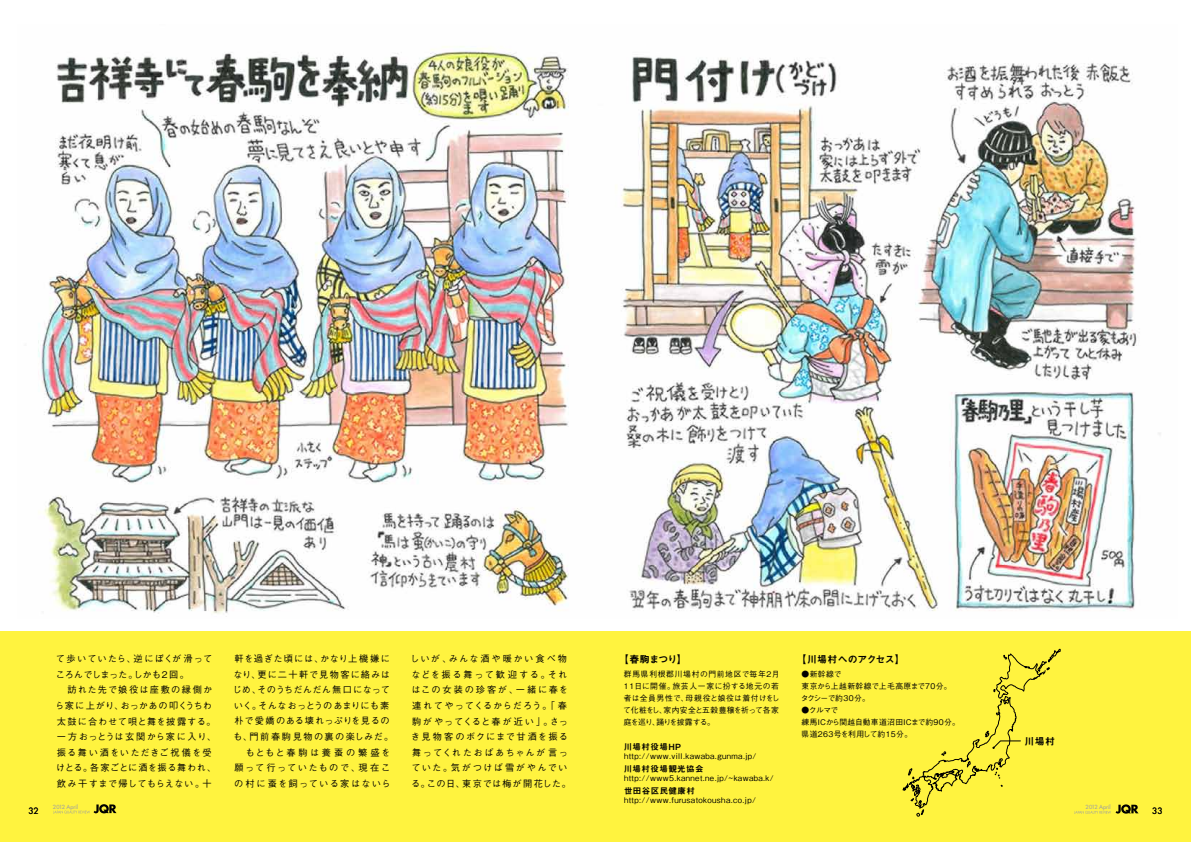
<style>
.page{position:relative;width:1191px;height:842px;background:#fff}
.page>*{position:absolute;margin:0;border:0;box-sizing:border-box;transform-origin:0 0}
.t1{font:9.9px "Midashi Go Pr 5 MB31";letter-spacing:-.01em;color:#000}
.t2{font:500 9.2px/15.6px "Gothic BBB Pr 5";letter-spacing:.08em;color:#000}
.t3{font:500 9.2px/15.6px "Gothic BBB Pr 5";letter-spacing:.11em;color:#000}
.t4{font:500 9.2px/15.6px "Gothic BBB Pr 5";letter-spacing:.145em;color:#000}
.t5{font:8.5px "Midashi Go Pr 5 MB31";letter-spacing:.05em;color:#000}
.t6{font:8.5px "Futura Std";color:#000}
.t7{font:500 7.8px/12px "Gothic BBB Pr 5";letter-spacing:.05em;color:#000}
.t8{font:5.5px "Futura";color:#9fa0a0}
</style>
<div class="page">
<div style="left:0;top:631px;width:1191px;height:211px;background:#fff33f"></div>
<img style="left:38px;top:46px;width:1123px;height:568px">
<svg style="left:1074px;top:804px;width:64px;height:10px"></svg>
<svg style="left:53px;top:804px;width:63px;height:9px"></svg>
<svg style="left:902px;top:648px;width:159px;height:169px"></svg>
<p class="t2" style="left:55px;top:650px;width:163px">て歩いていたら、逆にぼくが滑ってころんでしまった。しかも2 回。<br>　訪れた先で娘役は座敷の縁側から家に上がり、おっかあの叩くうちわ太鼓に合わせて唄と舞を披露する。一方おっとうは玄関から家に入り、振る舞い酒をいただきご祝儀を受けとる。各家ごとに酒を振る舞われ、飲み干すまで帰してもらえない。十</p>
<p class="t3" style="left:233px;top:650px;width:162px">軒を過ぎた頃には、かなり上機嫌になり、更に二十軒で見物客に絡みはじめ、そのうちだんだん無口になっていく。そんなおっとうのあまりにも素朴で愛嬌のある壊れっぷりを見るのも、門前春駒見物の裏の楽しみだ。　もともと春駒は養蚕の繁盛を願って行っていたもので、現在この村に蚕を飼っている家はないら</p>
<p class="t4" style="left:410px;top:650px;width:162px">しいが、みんな酒や暖かい食べ物などを振る舞って歓迎する。それはこの女装の珍客が、一緒に春を連れてやってくるからだろう。「春駒がやってくると春が近い」。さっき見物客のボクにまで甘酒を振る舞ってくれたおばあちゃんが言っていた。気がつけば雪がやんでいる。この日、東京では梅が開花した。</p>
<p class="t1" style="left:619px;top:651px;width:69px">【春駒まつり】</p>
<p class="t1" style="left:796px;top:651px;width:109px">【川場村へのアクセス】</p>
<p class="t7" style="left:800px;top:667px;width:152px">●新幹線で<br>東京から上越新幹線で上毛高原まで70分。タクシーで約30分。</p>
<p class="t7" style="left:801px;top:703px;width:160px">●クルマで<br>練馬ICから関越自動車道沼田ICまで約90分。県道263号を利用して約15分。</p>
<p class="t7" style="left:623px;top:667px;width:158px;text-align:justify">群馬県利根郡川場村の門前地区で毎年2月11日に開催。旅芸人一家に扮する地元の若者は全員男性で、母親役と娘役は着付けをして化粧をし、家内安全と五穀豊穣を祈って各家庭を巡り、踊りを披露する。</p>
<p class="t1" style="left:1024px;top:734px;width:32px">川場村</p>
<p class="t5" style="left:624px;top:740px;width:59px">川場村役場HP</p>
<p class="t7" style="left:624px;top:750px;width:134px">http://www.vill.kawaba.gunma.jp/</p>
<p class="t5" style="left:624px;top:762px;width:81px">川場村役場観光協会</p>
<p class="t7" style="left:624px;top:772px;width:151px">http://www5.kannet.ne.jp/~kawaba.k/</p>
<p class="t5" style="left:624px;top:784px;width:72px">世田谷区民健康村</p>
<p class="t7" style="left:624px;top:794px;width:133px">http://www.furusatokousha.co.jp/</p>
<p class="t8" style="left:53px;top:803px;width:27px">2012 April</p>
<p class="t8" style="left:1085px;top:803px;width:27px">2012 April</p>
<p class="t6" style="left:28px;top:805px;width:12px">32</p>
<p class="t6" style="left:1152px;top:805px;width:12px">33</p>
</div>
